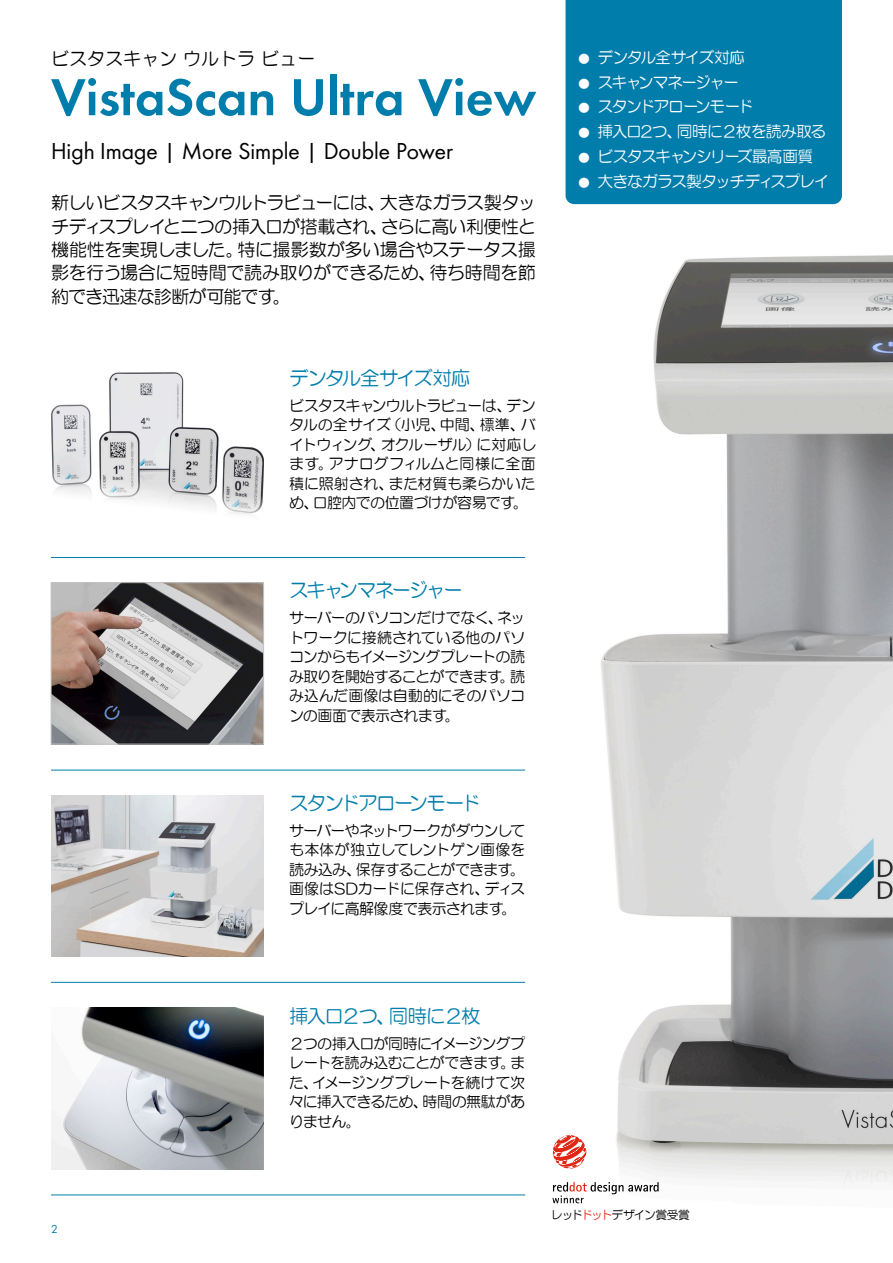
<style>
.page{position:relative;width:893px;height:1263px;background:#fff}
.page>*{position:absolute;margin:0;border:0;box-sizing:border-box;transform-origin:0 0}
.t1{font:54px "Futura TOT Dem";color:#007daa}
.t2{font:24px "Futura TOT Boo";color:#000}
.t3{font:19.5px "HG Maru Gothic MPRO";letter-spacing:-.1em;color:#007daa}
.t4{font:19.5px "HG Maru Gothic MPRO";letter-spacing:-.07em;color:#007daa}
.t5{font:18px/23.4px "HG Maru Gothic MPRO";letter-spacing:-.02em;color:#000;text-align:justify}
.t6{font:18px "HG Maru Gothic MPRO";color:#000}
.t7{font:15.75px/24.8px "HG Maru Gothic MPRO";letter-spacing:-.085em;color:#fff}
.t8{font:15px/19.5px "HG Maru Gothic MPRO";letter-spacing:-.04em;color:#000;text-align:justify}
.t9{font:12px "Futura TOT Boo";color:#007daa}
.t10{font:11.7px "HG Maru Gothic MPRO";letter-spacing:-.095em;color:#000}
.s1{font-family:"HGS Gothic M";font-size:12px}
.s2{color:#e12613}
</style>
<div class="page">
<img style="left:552px;top:255px;width:341px;height:949px">
<img style="left:51px;top:372px;width:213px;height:143px">
<img style="left:51px;top:795px;width:213px;height:162px">
<img style="left:53px;top:585px;width:209px;height:157px">
<div style="left:51px;top:583px;width:213px;height:161px;border:1px solid #c1c3c3"></div>
<img style="left:51px;top:1008px;width:213px;height:161px">
<hr style="left:51px;top:982px;width:474px;height:1px;background:#007daa">
<hr style="left:51px;top:557px;width:474px;height:1px;background:#007daa">
<hr style="left:51px;top:770px;width:474px;height:1px;background:#007daa">
<hr style="left:51px;top:1194px;width:474px;height:1px;background:#007daa">
<svg style="left:552px;top:1182px;width:107px;height:21px"></svg>
<svg style="left:553px;top:1135px;width:33px;height:34px"></svg>
<div style="left:566px;top:0;width:276px;height:204px;background:#007daa"></div>
<p class="t6" style="left:51px;top:49px;width:265px">ビスタスキャン ウルトラ ビュー</p>
<h1 class="t1" style="left:51px;top:65px;width:487px">VistaScan Ultra View</h1>
<h2 class="t2" style="left:51px;top:137px;width:403px">High Image | More Simple | Double Power</h2>
<p class="t5" style="left:51px;top:191px;width:486px">新しいビスタスキャンウルトラビューには、大きなガラス製タッチディスプレイと二つの挿入口が搭載され、さらに高い利便性と機能性を実現しました。特に撮影数が多い場合やステータス撮影を行う場合に短時間で読み取りができるため、待ち時間を節約でき迅速な診断が可能です。</p>
<h3 class="t4" style="left:289px;top:368px;width:183px">デンタル全サイズ対応</h3>
<p class="t8" style="left:289px;top:395px;width:248px">ビスタスキャンウルトラビューは、デンタルの全サイズ（小児、中間、標準、バイトウィング、オクルーザル）に対応します。アナログフィルムと同様に全面積に照射され、また材質も柔らかいため、口腔内での位置づけが容易です。</p>
<h3 class="t3" style="left:289px;top:581px;width:175px">スキャンマネージャー</h3>
<p class="t8" style="left:289px;top:608px;width:237px">サーバーのパソコンだけでなく、ネットワークに接続されている他のパソコンからもイメージングプレートの読み取りを開始することができます。読み込んだ画像は自動的にそのパソコンの画面で表示されます。</p>
<h3 class="t3" style="left:289px;top:793px;width:193px">スタンドアローンモード</h3>
<p class="t8" style="left:289px;top:821px;width:237px">サーバーやネットワークがダウンしても本体が独立してレントゲン画像を読み込み、保存することができます。画像はSDカードに保存され、ディスプレイに高解像度で表示されます。</p>
<p class="t7" style="left:578px;top:45px;width:253px"><span class="s1">Ū</span> デンタル全サイズ対応<br><span class="s1">Ū</span> スキャンマネージャー<br><span class="s1">Ū</span> スタンドアローンモード<br><span class="s1">Ū</span> 挿入口2つ、同時に２枚を読み取る<br><span class="s1">Ū</span> ビスタスキャンシリーズ最高画質<br><span class="s1">Ū</span> 大きなガラス製タッチディスプレイ</p>
<p class="t9" style="left:51px;top:1222px;width:8px">2</p>
<h3 class="t3" style="left:289px;top:1006px;width:193px">挿入口２つ、同時に２枚</h3>
<p class="t8" style="left:289px;top:1033px;width:237px">２つの挿入口が同時にイメージングプレートを読み込むことができます。また、イメージングプレートを続けて次々に挿入できるため、時間の無駄がありません。</p>
<p class="t10" style="left:551px;top:1208px;width:140px">レッド<span class="s2">ドット</span>デザイン賞受賞</p>
</div>
